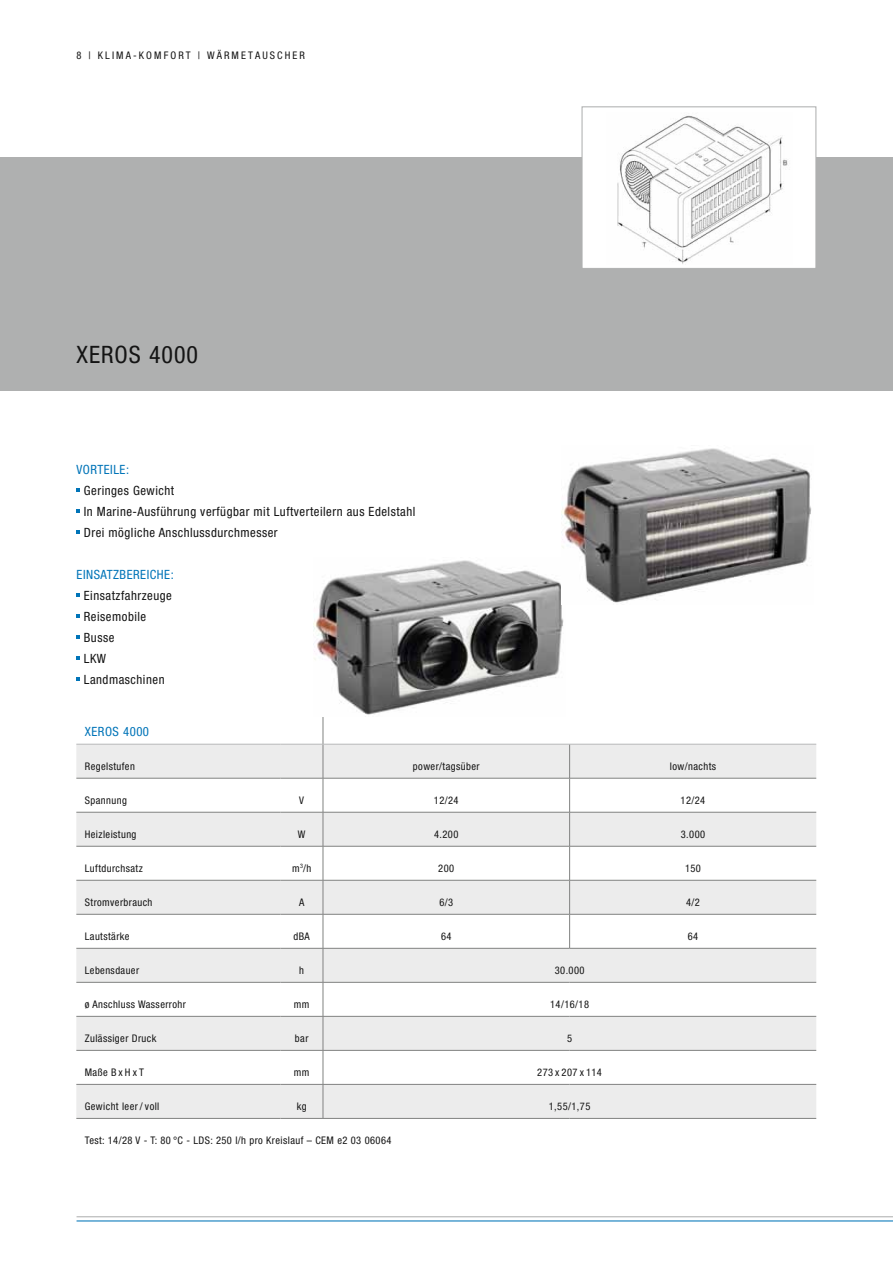
<style>
.page{position:relative;width:893px;height:1263px;background:#fff}
.page>*{position:absolute;margin:0;border:0;box-sizing:border-box;transform-origin:0 0}
.t1{font:condensed 24px "Helvetica Neue";letter-spacing:.04em;color:#141414}
.t2{font:condensed 12.75px/21px "Helvetica Neue";letter-spacing:.04em;color:#141414}
.t3{font:condensed 12.75px "Helvetica Neue";letter-spacing:.04em;color:#0074b8}
.t4{font:condensed 10.5px "Helvetica Neue";letter-spacing:.04em;color:#141414}
.t5{font:condensed 10.5px "Helvetica Neue";letter-spacing:.2em;color:#141414}
</style>
<div class="page">
<hr style="left:77px;top:1216px;width:816px;height:1px;background:#afb0b0">
<hr style="left:77px;top:1220px;width:816px;height:1px;background:#0074b8">
<div style="left:0;top:157px;width:893px;height:234px;background:#afb0b0"></div>
<div style="left:76px;top:745px;width:740px;height:33px;background:#ececec"></div>
<svg style="left:76px;top:813px;width:740px;height:305px;fill:#ececec"></svg>
<hr style="left:323px;top:744px;width:1px;height:34px;background:#818281">
<hr style="left:569px;top:744px;width:1px;height:34px;background:#818281">
<hr style="left:323px;top:778px;width:247px;height:1px;background:#818281">
<hr style="left:323px;top:778px;width:1px;height:34px;background:#818281">
<hr style="left:570px;top:778px;width:246px;height:1px;background:#818281">
<hr style="left:569px;top:778px;width:1px;height:34px;background:#818281">
<hr style="left:323px;top:812px;width:247px;height:1px;background:#818281">
<hr style="left:323px;top:812px;width:1px;height:34px;background:#818281">
<hr style="left:570px;top:812px;width:246px;height:1px;background:#818281">
<hr style="left:569px;top:812px;width:1px;height:34px;background:#818281">
<hr style="left:323px;top:846px;width:247px;height:1px;background:#818281">
<hr style="left:323px;top:846px;width:1px;height:34px;background:#818281">
<hr style="left:570px;top:846px;width:246px;height:1px;background:#818281">
<hr style="left:569px;top:846px;width:1px;height:34px;background:#818281">
<hr style="left:323px;top:880px;width:247px;height:1px;background:#818281">
<hr style="left:323px;top:880px;width:1px;height:34px;background:#818281">
<hr style="left:570px;top:880px;width:246px;height:1px;background:#818281">
<hr style="left:569px;top:880px;width:1px;height:34px;background:#818281">
<hr style="left:323px;top:914px;width:247px;height:1px;background:#818281">
<hr style="left:323px;top:914px;width:1px;height:34px;background:#818281">
<hr style="left:570px;top:914px;width:246px;height:1px;background:#818281">
<hr style="left:569px;top:914px;width:1px;height:34px;background:#818281">
<hr style="left:323px;top:948px;width:247px;height:1px;background:#818281">
<hr style="left:323px;top:948px;width:1px;height:34px;background:#818281">
<hr style="left:570px;top:948px;width:246px;height:1px;background:#818281">
<hr style="left:323px;top:982px;width:247px;height:1px;background:#818281">
<hr style="left:323px;top:982px;width:1px;height:34px;background:#818281">
<hr style="left:570px;top:982px;width:246px;height:1px;background:#818281">
<hr style="left:323px;top:1016px;width:247px;height:1px;background:#818281">
<hr style="left:323px;top:1016px;width:1px;height:34px;background:#818281">
<hr style="left:570px;top:1016px;width:246px;height:1px;background:#818281">
<hr style="left:323px;top:1050px;width:247px;height:1px;background:#818281">
<hr style="left:323px;top:1050px;width:1px;height:34px;background:#818281">
<hr style="left:570px;top:1050px;width:246px;height:1px;background:#818281">
<hr style="left:323px;top:1084px;width:247px;height:1px;background:#818281">
<hr style="left:323px;top:1084px;width:1px;height:34px;background:#818281">
<hr style="left:570px;top:1084px;width:246px;height:1px;background:#818281">
<hr style="left:323px;top:1118px;width:247px;height:1px;background:#818281">
<hr style="left:570px;top:1118px;width:246px;height:1px;background:#818281">
<hr style="left:76px;top:778px;width:204px;height:1px;background:#818281">
<hr style="left:280px;top:778px;width:43px;height:1px;background:#818281">
<hr style="left:76px;top:812px;width:204px;height:1px;background:#818281">
<hr style="left:280px;top:812px;width:43px;height:1px;background:#818281">
<hr style="left:76px;top:846px;width:204px;height:1px;background:#818281">
<hr style="left:280px;top:846px;width:43px;height:1px;background:#818281">
<hr style="left:76px;top:880px;width:204px;height:1px;background:#818281">
<hr style="left:280px;top:880px;width:43px;height:1px;background:#818281">
<hr style="left:76px;top:914px;width:204px;height:1px;background:#818281">
<hr style="left:280px;top:914px;width:43px;height:1px;background:#818281">
<hr style="left:76px;top:948px;width:204px;height:1px;background:#818281">
<hr style="left:280px;top:948px;width:43px;height:1px;background:#818281">
<hr style="left:76px;top:982px;width:204px;height:1px;background:#818281">
<hr style="left:280px;top:982px;width:43px;height:1px;background:#818281">
<hr style="left:76px;top:1016px;width:204px;height:1px;background:#818281">
<hr style="left:280px;top:1016px;width:43px;height:1px;background:#818281">
<hr style="left:76px;top:1050px;width:204px;height:1px;background:#818281">
<hr style="left:280px;top:1050px;width:43px;height:1px;background:#818281">
<hr style="left:76px;top:1084px;width:204px;height:1px;background:#818281">
<hr style="left:280px;top:1084px;width:43px;height:1px;background:#818281">
<hr style="left:76px;top:1118px;width:204px;height:1px;background:#818281">
<hr style="left:280px;top:1118px;width:43px;height:1px;background:#818281">
<hr style="left:323px;top:680px;width:1px;height:64px;background:#818281">
<hr style="left:76px;top:744px;width:204px;height:1px;background:#b7b8b9">
<hr style="left:280px;top:744px;width:43px;height:1px;background:#b7b8b9">
<hr style="left:323px;top:744px;width:247px;height:1px;background:#b7b8b9">
<hr style="left:570px;top:744px;width:246px;height:1px;background:#b7b8b9">
<div style="left:582px;top:107px;width:234px;height:161px;background:#fff"></div>
<img style="left:617px;top:115px;width:171px;height:149px">
<div style="left:581px;top:106px;width:235px;height:163px;border:1px solid #afb0b0"></div>
<img style="left:314px;top:560px;width:250px;height:156px">
<img style="left:561px;top:448px;width:250px;height:157px">
<p class="t5" style="left:77px;top:50px;width:230px">8 | Kli ma-Komf ort | wärmeta uscher</p>
<h1 class="t1" style="left:77px;top:341px;width:123px">xeros 4000</h1>
<p class="t3" style="left:77px;top:462px;width:54px">vorteile:</p>
<p class="t2" style="left:84px;top:479px;width:333px">Geringes Gewicht<br>In Marine-Ausführung verfügbar mit Luftverteilern aus Edelstahl<br>Drei mögliche Anschlussdurchmesser</p>
<p class="t3" style="left:77px;top:567px;width:99px">Ei nsatzbereiche:</p>
<p class="t2" style="left:84px;top:584px;width:90px">Einsatzfahrzeuge<br>Reisemobile<br>Busse<br>LKW<br>Landmaschinen</p>
<p class="t3" style="left:85px;top:724px;width:66px">xeros 4000</p>
<p class="t4" style="left:85px;top:760px;width:52px">Regelstufen</p>
<p class="t4" style="left:413px;top:760px;width:68px">power/tagsüber</p>
<p class="t4" style="left:670px;top:760px;width:48px">low/nachts</p>
<p class="t4" style="left:85px;top:794px;width:44px">Spannung</p>
<p class="t4" style="left:299px;top:794px;width:6px">V</p>
<p class="t4" style="left:434px;top:794px;width:26px">12/24</p>
<p class="t4" style="left:680px;top:794px;width:26px">12/24</p>
<p class="t4" style="left:85px;top:828px;width:53px">Heizleistung</p>
<p class="t4" style="left:298px;top:828px;width:9px">W</p>
<p class="t4" style="left:434px;top:828px;width:26px">4.200</p>
<p class="t4" style="left:681px;top:828px;width:26px">3.000</p>
<p class="t4" style="left:85px;top:862px;width:60px">Luftdurchsatz</p>
<p class="t4" style="left:292px;top:862px;width:21px">m<sup>3</sup>/h</p>
<p class="t4" style="left:438px;top:862px;width:17px">200</p>
<p class="t4" style="left:685px;top:862px;width:17px">150</p>
<p class="t4" style="left:85px;top:896px;width:69px">Stromverbrauch</p>
<p class="t4" style="left:299px;top:896px;width:7px">A</p>
<p class="t4" style="left:439px;top:896px;width:15px">6/3</p>
<p class="t4" style="left:686px;top:896px;width:15px">4/2</p>
<p class="t4" style="left:85px;top:930px;width:46px">Lautstärke</p>
<p class="t4" style="left:293px;top:930px;width:18px">dBA</p>
<p class="t4" style="left:441px;top:930px;width:12px">64</p>
<p class="t4" style="left:688px;top:930px;width:12px">64</p>
<p class="t4" style="left:85px;top:964px;width:56px">Lebensdauer</p>
<p class="t4" style="left:299px;top:964px;width:6px">h</p>
<p class="t4" style="left:555px;top:964px;width:31px">30.000</p>
<p class="t4" style="left:85px;top:998px;width:103px">ø Anschluss Wasserrohr</p>
<p class="t4" style="left:294px;top:998px;width:17px">mm</p>
<p class="t4" style="left:550px;top:998px;width:41px">14/16/18</p>
<p class="t4" style="left:85px;top:1032px;width:73px">Zulässiger Druck</p>
<p class="t4" style="left:295px;top:1032px;width:15px">bar</p>
<p class="t4" style="left:567px;top:1032px;width:7px">5</p>
<p class="t4" style="left:85px;top:1066px;width:61px">Maße BxH xT</p>
<p class="t4" style="left:294px;top:1066px;width:17px">mm</p>
<p class="t4" style="left:537px;top:1066px;width:66px">273 x 207 x 114</p>
<p class="t4" style="left:85px;top:1100px;width:76px">Gewicht leer / voll</p>
<p class="t4" style="left:297px;top:1100px;width:11px">kg</p>
<p class="t4" style="left:549px;top:1100px;width:43px">1,55/1,75</p>
<p class="t4" style="left:85px;top:1134px;width:238px">Test: 14/28 V - T: 80 °C - LDS: 250 l/h pro Kreislauf – CEM</p>
<p class="t4" style="left:337px;top:1134px;width:56px">e2 03 06064</p>
</div>
